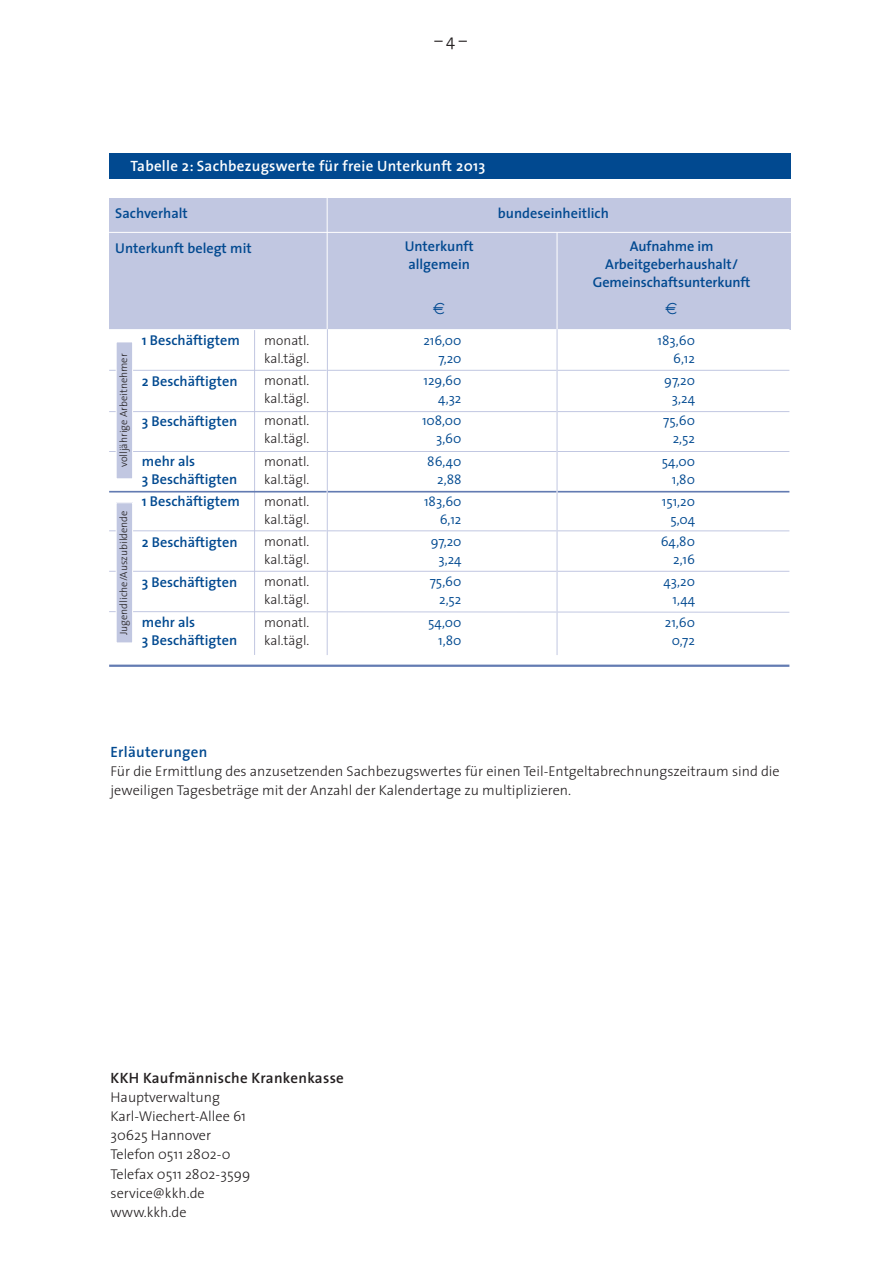
<style>
.page{position:relative;width:893px;height:1263px;background:#fff}
.page>*{position:absolute;margin:0;border:0;box-sizing:border-box;transform-origin:0 0}
.t1{font:300 16.5px "The Sans";color:#231f20}
.t2{font:600 15px "The Sans";letter-spacing:.02em;color:#fff}
.t3{font:600 15px "The Sans";letter-spacing:.02em;color:#231f20}
.t4{font:600 15px "The Sans";letter-spacing:.02em;color:#014990}
.t5{font:300 14.25px/19px "The Sans";color:#231f20}
.t6{font:600 14.25px/18px "The Sans";color:#014990}
.t7{font:300 13.5px/18px "The Sans";color:#014990;text-align:right}
.t8{font:300 13.5px/18px "The Sans";color:#231f20}
.t9{font:300 10.5px "The Sans";color:#231f20}
</style>
<div class="page">
<hr style="left:254px;top:330px;width:1px;height:325px;background:#c1c7e1">
<div style="left:109px;top:198px;width:682px;height:132px;background:#c1c7e1"></div>
<svg style="left:109px;top:611px;width:681px;height:2px"></svg>
<hr style="left:109px;top:571px;width:680px;height:1px;background:#c1c7e1">
<hr style="left:109px;top:491px;width:680px;height:1px;background:#637bb2">
<hr style="left:109px;top:411px;width:680px;height:1px;background:#c1c7e1">
<hr style="left:109px;top:370px;width:680px;height:1px;background:#c1c7e1">
<hr style="left:100px;top:329px;width:689px;height:1px;background:#fff">
<hr style="left:109px;top:530px;width:680px;height:1px;background:#c1c7e1">
<hr style="left:109px;top:451px;width:680px;height:1px;background:#c1c7e1">
<hr style="left:327px;top:186px;width:1px;height:469px;background:#fff">
<hr style="left:557px;top:232px;width:1px;height:423px;background:#fff">
<hr style="left:109px;top:665px;width:680px;height:2px;background:#637bb2">
<hr style="left:109px;top:232px;width:692px;height:1px;background:#fff">
<div style="left:116px;top:503px;width:17px;height:140px;background:#c1c7e1"></div>
<div style="left:116px;top:502px;width:17px;height:141px;border:1px solid #fff"></div>
<div style="left:116px;top:342px;width:17px;height:137px;background:#c1c7e1"></div>
<div style="left:116px;top:342px;width:17px;height:137px;border:1px solid #fff"></div>
<div style="left:109px;top:153px;width:682px;height:26px;background:#014990"></div>
<hr style="left:327px;top:329px;width:1px;height:326px;background:#c1c7e1">
<hr style="left:557px;top:329px;width:1px;height:326px;background:#c1c7e1">
<p class="t1" style="left:434px;top:35px;width:34px">–4–</p>
<p class="t2" style="left:130px;top:160px;width:356px">Tabelle 2: Sachbezugswerte für freie Unterkunft 2013</p>
<p class="t6" style="left:115px;top:206px;width:74px">Sachverhalt</p>
<p class="t6" style="left:498px;top:206px;width:113px">bundeseinheitlich</p>
<p class="t6" style="left:115px;top:241px;width:138px">Unterkunft belegt mit</p>
<p class="t6" style="left:405px;top:238px;width:70px">Unterkunft allgemein</p>
<p class="t6" style="left:593px;top:238px;width:159px;text-align:center">Aufnahme im<br>Arbeitgeberhaushalt/<br>Gemeinschaftsunterkunft</p>
<p class="t9" style="left:119px;top:467px;width:115px;rotate:-90deg">volljährige Arbeitnehmer</p>
<p class="t9" style="left:119px;top:635px;width:126px;rotate:-90deg">Jugendliche/Auszubildende</p>
<p class="t6" style="left:142px;top:333px;width:99px">1 Beschäftigtem</p>
<p class="t6" style="left:142px;top:373px;width:97px">2 Beschäftigten</p>
<p class="t6" style="left:142px;top:413px;width:97px">3 Beschäftigten</p>
<p class="t6" style="left:142px;top:454px;width:97px">mehr als<br>3 Beschäftigten</p>
<p class="t6" style="left:142px;top:494px;width:99px">1 Beschäftigtem</p>
<p class="t6" style="left:142px;top:534px;width:97px">2 Beschäftigten</p>
<p class="t6" style="left:142px;top:574px;width:97px">3 Beschäftigten</p>
<p class="t6" style="left:142px;top:615px;width:97px">mehr als<br>3 Beschäftigten</p>
<p class="t8" style="left:264px;top:333px;width:47px">monatl. kal.tägl.</p>
<p class="t8" style="left:264px;top:373px;width:47px">monatl. kal.tägl.</p>
<p class="t8" style="left:264px;top:413px;width:47px">monatl. kal.tägl.</p>
<p class="t8" style="left:264px;top:453px;width:47px">monatl. kal.tägl.</p>
<p class="t8" style="left:264px;top:494px;width:47px">monatl. kal.tägl.</p>
<p class="t8" style="left:264px;top:534px;width:47px">monatl. kal.tägl.</p>
<p class="t8" style="left:264px;top:574px;width:47px">monatl. kal.tägl.</p>
<p class="t8" style="left:264px;top:614px;width:47px">monatl. kal.tägl.</p>
<p class="t7" style="left:423px;top:333px;width:40px">216,00<br>7,20</p>
<p class="t7" style="left:423px;top:373px;width:39px">129,60<br>4,32</p>
<p class="t7" style="left:422px;top:413px;width:41px">108,00<br>3,60</p>
<p class="t7" style="left:427px;top:454px;width:36px">86,40<br>2,88</p>
<p class="t7" style="left:424px;top:494px;width:39px">183,60<br>6,12</p>
<p class="t7" style="left:431px;top:534px;width:32px;text-align:center">97,20<br>3,24</p>
<p class="t7" style="left:430px;top:574px;width:33px">75,60<br>2,52</p>
<p class="t7" style="left:428px;top:615px;width:35px">54,00<br>1,80</p>
<p class="t7" style="left:658px;top:333px;width:39px">183,60<br>6,12</p>
<p class="t7" style="left:664px;top:373px;width:32px;text-align:center">97,20<br>3,24</p>
<p class="t7" style="left:663px;top:413px;width:33px">75,60<br>2,52</p>
<p class="t7" style="left:662px;top:454px;width:35px">54,00<br>1,80</p>
<p class="t7" style="left:662px;top:494px;width:35px">151,20<br>5,04</p>
<p class="t7" style="left:661px;top:534px;width:36px">64,80<br>2,16</p>
<p class="t7" style="left:664px;top:574px;width:33px">43,20<br>1,44</p>
<p class="t7" style="left:665px;top:615px;width:32px;text-align:center">21,60<br>0,72</p>
<p class="t4" style="left:111px;top:746px;width:98px">Erläuterungen</p>
<p class="t5" style="left:111px;top:763px;width:671px">Für die Ermittlung des anzusetzenden Sachbezugswertes für einen Teil-Entgeltabrechnungszeitraum sind die jeweiligen Tagesbeträge mit der Anzahl der Kalendertage zu multiplizieren.</p>
<p class="t3" style="left:111px;top:1072px;width:235px">KKH Kaufmännische Krankenkasse</p>
<p class="t5" style="left:111px;top:1089px;width:141px">Hauptverwaltung<br>Karl-Wiechert-Allee 61<br>30625 Hannover<br>Telefon 0511 2802-0<br>Telefax 0511 2802-3599 service@kkh.de www.kkh.de</p>
</div>
